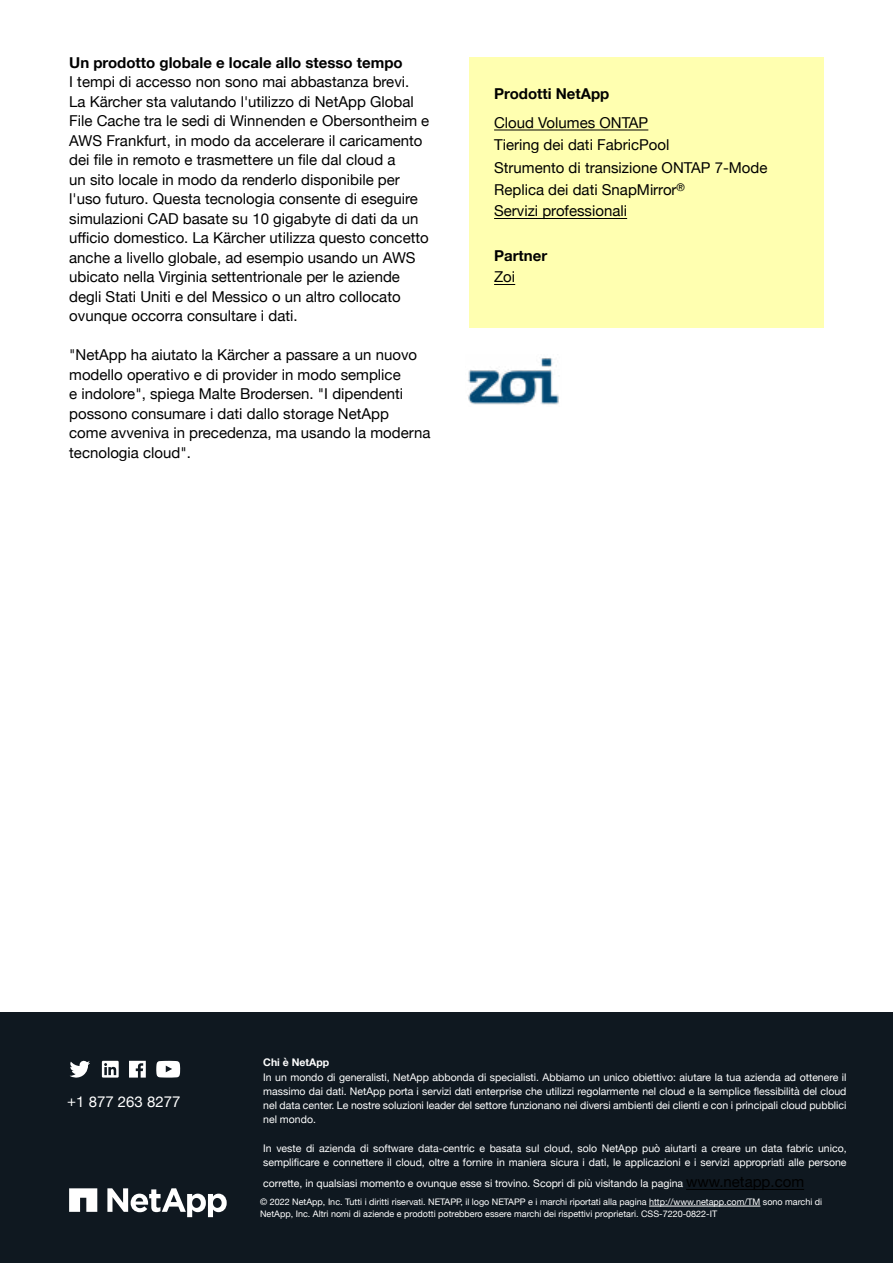
<style>
.page{position:relative;width:893px;height:1263px;background:#fff}
.page>*{position:absolute;margin:0;border:0;box-sizing:border-box;transform-origin:0 0}
.t1{font:15px/19.5px "Helvetica Neue";color:#000}
.t2{font:700 15px "Helvetica Neue";color:#000}
.t3{font:15px "Helvetica Neue";color:#fff}
.t4{font:10.5px/14.2px "Helvetica Neue";color:#fff;text-align:justify}
.t5{font:700 10.5px "Helvetica Neue";color:#fff}
.t6{font:9px/12px "Helvetica Neue";color:#fff}
.s1{font-size:15px;color:#000}
</style>
<div class="page">
<div style="left:0;top:1012px;width:893px;height:251px;background:#0f1820"></div>
<svg style="left:107px;top:1188px;width:120px;height:29px"></svg>
<svg style="left:69px;top:1188px;width:28px;height:24px"></svg>
<svg style="left:70px;top:1060px;width:20px;height:18px"></svg>
<svg style="left:102px;top:1061px;width:17px;height:16px"></svg>
<svg style="left:129px;top:1061px;width:17px;height:16px"></svg>
<svg style="left:156px;top:1061px;width:24px;height:16px"></svg>
<hr style="left:686px;top:1189px;width:118px;height:1px;background:#000">
<hr style="left:649px;top:1206px;width:111px;height:1px;background:#fff">
<div style="left:469px;top:58px;width:355px;height:270px;background:#ffffb0"></div>
<hr style="left:494px;top:130px;width:154px;height:1px;background:#000">
<hr style="left:494px;top:218px;width:133px;height:1px;background:#000">
<svg style="left:494px;top:284px;width:21px;height:1px"></svg>
<img style="left:468px;top:358px;width:91px;height:47px">
<p class="t2" style="left:69px;top:51px;width:335px">Un prodotto globale e locale allo stesso tempo</p>
<p class="t1" style="left:69px;top:73px;width:362px">I tempi di accesso non sono mai abbastanza brevi.<br>La Kärcher sta valutando l'utilizzo di NetApp Global File Cache tra le sedi di Winnenden e Obersontheim e AWS Frankfurt, in modo da accelerare il caricamento dei file in remoto e trasmettere un file dal cloud a<br>un sito locale in modo da renderlo disponibile per l'uso futuro. Questa tecnologia consente di eseguire simulazioni CAD basate su 10 gigabyte di dati da un ufficio domestico. La Kärcher utilizza questo concetto anche a livello globale, ad esempio usando un AWS ubicato nella Virginia settentrionale per le aziende degli Stati Uniti e del Messico o un altro collocato ovunque occorra consultare i dati.</p>
<p class="t1" style="left:69px;top:346px;width:363px">"NetApp ha aiutato la Kärcher a passare a un nuovo modello operativo e di provider in modo semplice<br>e indolore", spiega Malte Brodersen. "I dipendenti possono consumare i dati dallo storage NetApp<br>come avveniva in precedenza, ma usando la moderna tecnologia cloud".</p>
<p class="t2" style="left:494px;top:82px;width:117px">Prodotti NetApp</p>
<p class="t1" style="left:494px;top:112px;width:275px;line-height:22.5px">Cloud Volumes ONTAP<br>Tiering dei dati FabricPool<br>Strumento di transizione ONTAP 7-Mode<br>Replica dei dati SnapMirror<sup>®</sup></p>
<p class="t1" style="left:494px;top:202px;width:135px">Servizi professionali</p>
<p class="t2" style="left:494px;top:244px;width:55px">Partner</p>
<p class="t1" style="left:494px;top:268px;width:23px">Zoi</p>
<p class="t3" style="left:67px;top:1091px;width:115px">+1 877 263 8277</p>
<p class="t5" style="left:263px;top:1054px;width:68px">Chi è NetApp</p>
<p class="t4" style="left:263px;top:1070px;width:585px">In un mondo di generalisti, NetApp abbonda di specialisti. Abbiamo un unico obiettivo: aiutare la tua azienda ad ottenere il massimo dai dati. NetApp porta i servizi dati enterprise che utilizzi regolarmente nel cloud e la semplice flessibilità del cloud nel data center. Le nostre soluzioni leader del settore funzionano nei diversi ambienti dei clienti e con i principali cloud pubblici nel mondo.</p>
<p class="t4" style="left:263px;top:1142px;width:585px">In veste di azienda di software data-centric e basata sul cloud, solo NetApp può aiutarti a creare un data fabric unico, semplificare e connettere il cloud, oltre a fornire in maniera sicura i dati, le applicazioni e i servizi appropriati alle persone</p>
<p class="t4" style="left:263px;top:1177px;width:542px">corrette, in qualsiasi momento e ovunque esse si trovino. Scopri di più visitando la pagina <span class="s1">www.netapp.com</span></p>
<p class="t6" style="left:260px;top:1196px;width:564px">© 2022 NetApp, Inc. Tutti i diritti riservati. NETAPP, il logo NETAPP e i marchi riportati alla pagina http://www.netapp.com/TM sono marchi di<br>NetApp, Inc. Altri nomi di aziende e prodotti potrebbero essere marchi dei rispettivi proprietari. CSS-7220-0822-IT</p>
</div>
